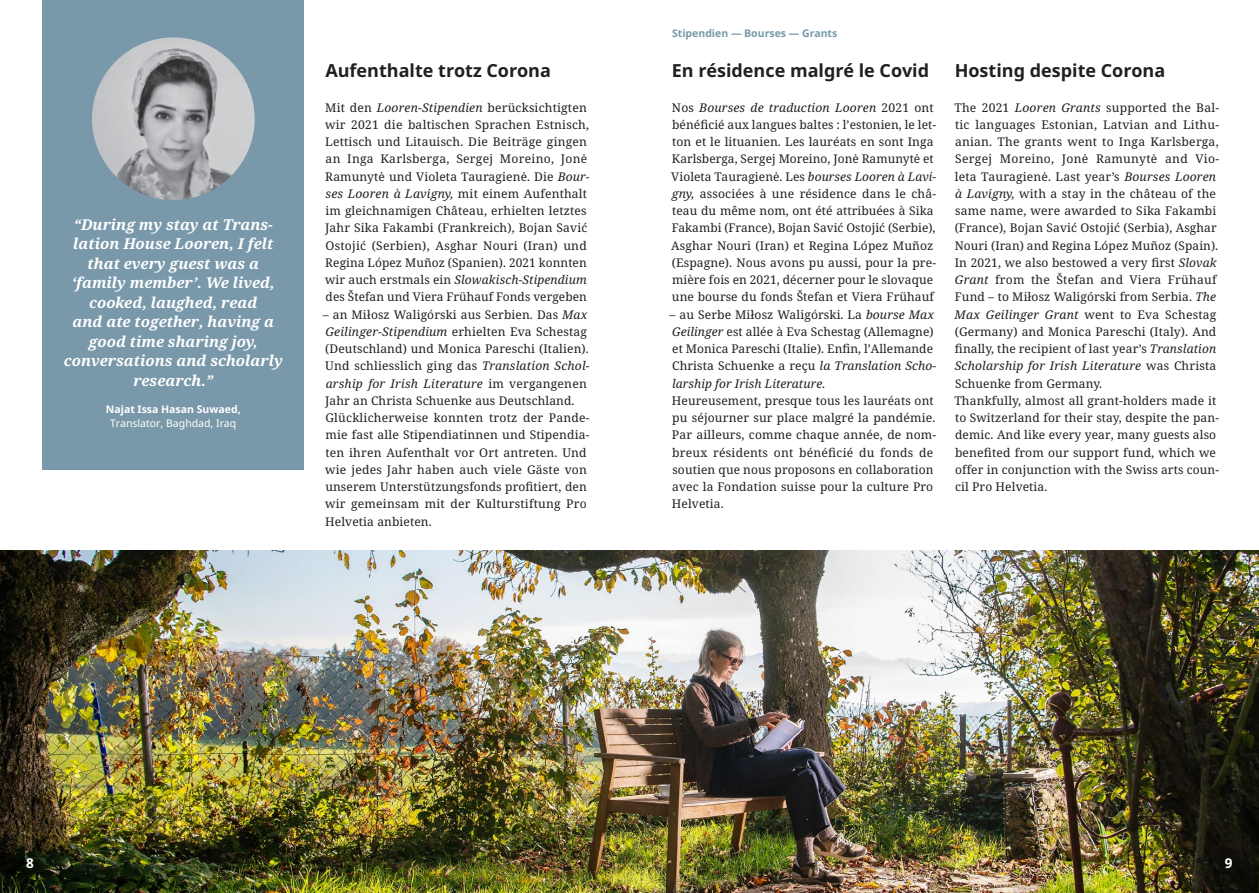
<style>
.page{position:relative;width:1259px;height:893px;background:#fff}
.page>*{position:absolute;margin:0;border:0;box-sizing:border-box;transform-origin:0 0}
.Textseiten_Titel{font:700 18px "Noto Sans";color:#231f20}
.Zitat_Text{font:italic 700 15px/19.5px "Noto Serif";color:#fff;text-align:center}
.t1{font:700 13.5px "Noto Sans";color:#fff}
.Lauftext{font:12px/17.2px "Noto Serif";letter-spacing:.01em;color:#231f20}
.t2{font:700 10.5px "Noto Sans";color:#7998aa}
.Zitat_Absender{font:10.5px "Noto Sans";color:#fff}
.Zitat_Absender-2{font:700 10.5px "Noto Sans";color:#fff}
.s1{font-style:italic}
</style>
<div class="page">
<img style="left:0;top:551px;width:1259px;height:342px">
<div style="left:43px;top:0;width:261px;height:470px;background:#7998aa"></div>
<img style="left:92px;top:37px;width:163px;height:163px;border-radius:81px">
<p class="Zitat_Text" style="left:64px;top:214px;width:220px">“During my stay at Trans&shy;lation House Looren, I felt that every guest was a ‘family member’. We lived, cooked, laughed, read<br>and ate together, having a good time sharing joy, conversations and scholarly research.”</p>
<p class="Zitat_Absender-2" style="left:106px;top:402px;width:136px">Najat Issa Hasan Suwaed,</p>
<p class="Zitat_Absender" style="left:110px;top:416px;width:128px">Translator, Baghdad, Iraq</p>
<p class="Textseiten_Titel" style="left:325px;top:58px;width:227px">Aufenthalte trotz Corona</p>
<p class="Lauftext" style="left:325px;top:98px;width:266px">Mit den <span class="s1">Looren-Stipendien</span> berücksichtigten wir 2021 die baltischen Sprachen Estnisch, Lettisch und Litauisch. Die Beiträge gingen an Inga Karlsberga, Sergej Moreino, Jonė Ramunytė und Violeta Tauragienė. Die <span class="s1">Bour&shy;ses Looren à Lavigny,</span> mit einem Aufenthalt im gleichnamigen Château, erhielten letztes Jahr Sika Fakambi (Frankreich), Bojan Savić Ostojić (Serbien), Asghar Nouri (Iran) und Regina López Muñoz (Spanien). 2021 konnten wir auch erstmals ein <span class="s1">Slowakisch-Stipendium </span>des Štefan und Viera Frühauf Fonds vergeben</p>
<p class="Lauftext" style="left:323px;top:305px;width:268px">– an Miłosz Waligórski aus Serbien. Das <span class="s1">Max Geilinger-Stipendium</span> erhielten Eva Schestag (Deutschland) und Monica Pareschi (Italien).<br>Und schliesslich ging das <span class="s1">Translation Schol&shy;arship for Irish Literature</span> im vergangenen Jahr an Christa Schuenke aus Deutschland.</p>
<p class="Lauftext" style="left:325px;top:409px;width:266px">Glücklicherweise konnten trotz der Pande&shy;mie fast alle Stipendiatinnen und Stipendia&shy;ten ihren Aufenthalt vor Ort antreten. Und wie jedes Jahr haben auch viele Gäste von unserem Unterstützungsfonds profitiert, den wir gemeinsam mit der Kulturstiftung Pro Helvetia anbieten.</p>
<p class="t2" style="left:672px;top:26px;width:167px">Stipendien — Bourses — Grants</p>
<p class="Textseiten_Titel" style="left:672px;top:58px;width:259px">En résidence malgré le Covid</p>
<p class="Lauftext" style="left:671px;top:98px;width:266px">Nos <span class="s1">Bourses de traduction Looren</span> 2021 ont bénéficié aux langues baltes : l’estonien, le let&shy;ton et le lituanien. Les lauréats en sont Inga Karlsberga, Sergej Moreino, Jonė Ramunytė et Violeta Tauragienė. Les <span class="s1">bourses Looren à Lavi&shy;gny,</span> associées à une résidence dans le châ&shy;teau du même nom, ont été attribuées à Sika Fakambi (France), Bojan Savić Ostojić (Serbie), Asghar Nouri (Iran) et Regina López Muñoz (Espagne). Nous avons pu aussi, pour la pre&shy;mière fois en 2021, décerner pour le slovaque une bourse du fonds Štefan et Viera Frühauf</p>
<p class="Lauftext" style="left:669px;top:305px;width:268px">– au Serbe Miłosz Waligórski. La <span class="s1">bourse Max Geilinger</span> est allée à Eva Schestag (Allemagne) et Monica Pareschi (Italie). Enfin, l’Allemande Christa Schuenke a reçu <span class="s1">la Translation Scho&shy;larship for Irish Literature.</span></p>
<p class="Lauftext" style="left:672px;top:391px;width:266px">Heureusement, presque tous les lauréats ont pu séjourner sur place malgré la pandémie.<br>Par ailleurs, comme chaque année, de nom&shy;breux résidents ont bénéficié du fonds de soutien que nous proposons en collaboration avec la Fondation suisse pour la culture Pro Helvetia.</p>
<p class="Textseiten_Titel" style="left:954px;top:58px;width:212px">Hosting despite Corona</p>
<p class="Lauftext" style="left:954px;top:98px;width:266px">The 2021 <span class="s1">Looren Grants</span> supported the Bal&shy;tic languages Estonian, Latvian and Lithu&shy;anian. The grants went to Inga Karlsberga, Sergej Moreino, Jonė Ramunytė and Vio&shy;leta Tauragienė. Last year’s <span class="s1">Bourses Looren à Lavigny,</span> with a stay in the château of the same name, were awarded to Sika Fakambi (France), Bojan Savić Ostojić (Serbia), Asghar Nouri (Iran) and Regina López Muñoz (Spain).<br>In 2021, we also bestowed a very first <span class="s1">Slovak Grant</span> from the Štefan and Viera Frühauf Fund – to Miłosz Waligórski from Serbia. <span class="s1">The Max Geilinger Grant</span> went to Eva Schestag (Germany) and Monica Pareschi (Italy). And finally, the recipient of last year’s <span class="s1">Translation Scholarship for Irish Literature</span> was Christa Schuenke from Germany.</p>
<p class="Lauftext" style="left:954px;top:391px;width:266px">Thankfully, almost all grant-holders made it to Switzerland for their stay, despite the pan&shy;demic. And like every year, many guests also benefited from our support fund, which we offer in conjunction with the Swiss arts coun&shy;cil Pro Helvetia.</p>
<p class="t1" style="left:26px;top:854px;width:9px">8</p>
<p class="t1" style="left:1225px;top:854px;width:9px">9</p>
</div>
